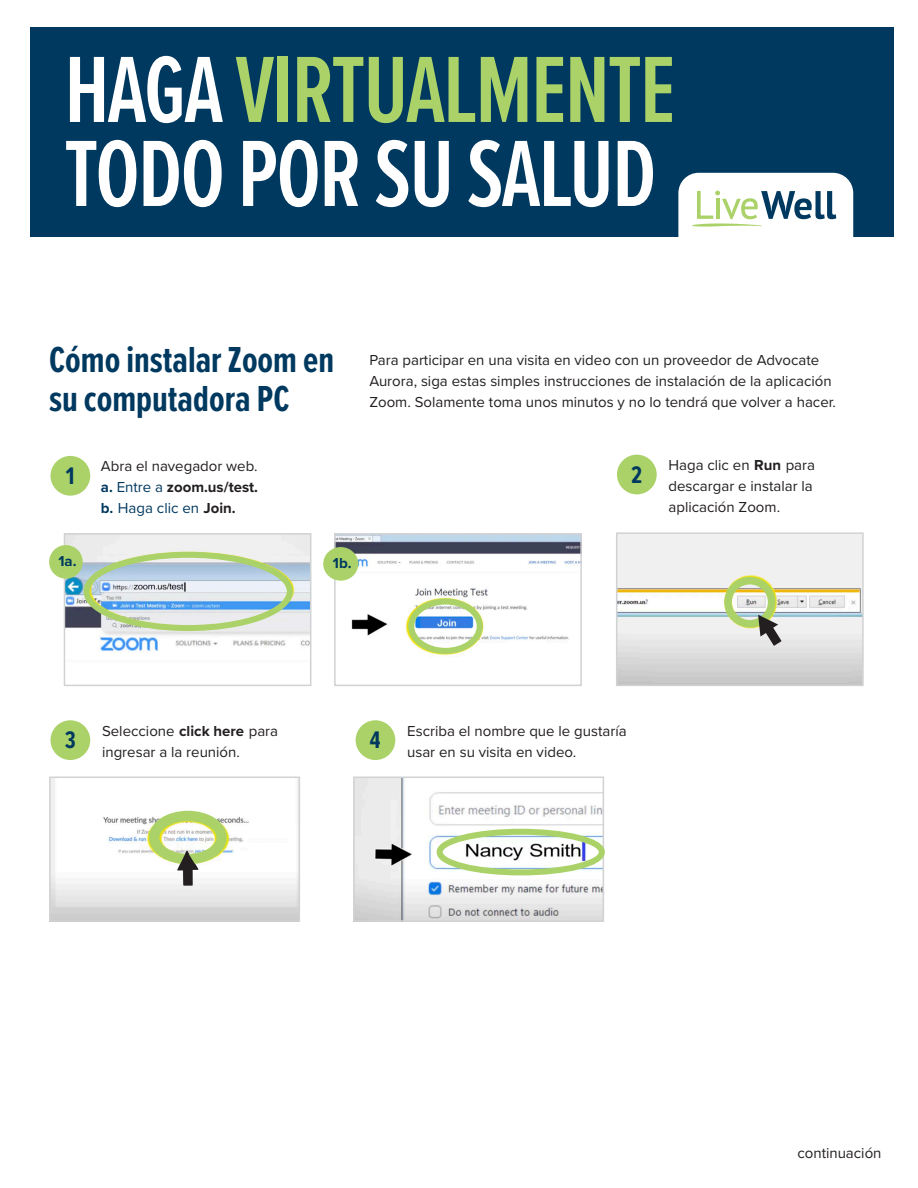
<style>
.page{position:relative;width:918px;height:1188px;background:#fff}
.page>*{position:absolute;margin:0;border:0;box-sizing:border-box;transform-origin:0 0}
.t1{font:600 97.5px "Proxima Nova Ex Cn";letter-spacing:-.02em;color:#abd268}
.t2{font:600 97.5px "Proxima Nova Ex Cn";letter-spacing:-.02em;color:#fff}
.t3{font:700 37.5px/39px "Proxima Nova Ex Cn";color:#00395f}
.t4{font:700 24.9px "Proxima Nova Ex Cn";color:#00395f}
.t5{font:15px/21px "Proxima Nova";color:#231f20}
.t6{font:700 15px/21px "Proxima Nova";color:#231f20}
.t7{font:700 15px "Proxima Nova";color:#00395f}
.s1{color:#fff}
.s2{color:#00395f}
.s3{font-weight:400;color:#00395f}
.s4{font-weight:700}
</style>
<div class="page">
<div style="left:51px;top:456px;width:39px;height:40px;background:#abd268;border-radius:50%"></div>
<div style="left:617px;top:455px;width:40px;height:39px;background:#abd268;border-radius:50%"></div>
<div style="left:51px;top:720px;width:39px;height:40px;background:#abd268;border-radius:50%"></div>
<div style="left:356px;top:720px;width:39px;height:40px;background:#abd268;border-radius:50%"></div>
<div style="left:30px;top:27px;width:864px;height:209px;background:#00395f"></div>
<div style="left:678px;top:173px;width:175px;height:85px;background:#fff;border-radius:20px"></div>
<svg style="left:692px;top:191px;width:144px;height:36px"></svg>
<img style="left:67px;top:536px;width:241px;height:115px">
<div style="left:64px;top:533px;width:247px;height:153px;border:2px solid #d1d2d4"></div>
<img style="left:619px;top:535px;width:242px;height:148px">
<div style="left:616px;top:532px;width:248px;height:154px;border:2px solid #d1d2d4"></div>
<img style="left:337px;top:536px;width:242px;height:120px">
<div style="left:334px;top:533px;width:248px;height:153px;border:2px solid #d1d2d4"></div>
<div style="left:49px;top:545px;width:34px;height:34px;background:#abd268;border-radius:50%"></div>
<div style="left:323px;top:547px;width:35px;height:34px;background:#abd268;border-radius:50%"></div>
<div style="left:408px;top:599px;width:75px;height:55px;border:6px solid #abd268;border-radius:50%"></div>
<div style="left:724px;top:577px;width:51px;height:50px;border:8px solid #abd268;border-radius:50%"></div>
<div style="left:84px;top:552px;width:209px;height:79px;border:6px solid #abd268;border-radius:50%"></div>
<svg style="left:758px;top:615px;width:24px;height:31px"></svg>
<img style="left:52px;top:780px;width:245px;height:139px">
<div style="left:49px;top:777px;width:251px;height:145px;border:2px solid #d1d2d4"></div>
<img style="left:356px;top:780px;width:245px;height:139px">
<div style="left:353px;top:777px;width:251px;height:145px;border:2px solid #d1d2d4"></div>
<div style="left:437px;top:829px;width:168px;height:46px;border:6px solid #abd268;border-radius:50%"></div>
<div style="left:149px;top:811px;width:78px;height:53px;border:10px solid #abd268;border-radius:50%"></div>
<svg style="left:177px;top:851px;width:21px;height:35px"></svg>
<p class="t1" style="left:64px;top:19px;width:613px"><span class="s1">HAGA</span> VIRTUALMENTE</p>
<p class="t2" style="left:64px;top:103px;width:594px">TODO POR SU SALUD</p>
<p class="t3" style="left:49px;top:339px;width:286px">Cómo instalar Zoom en su computadora PC</p>
<p class="t5" style="left:369px;top:349px;width:468px">Para participar en una visita en video con un proveedor de Advocate<br>Aurora, siga estas simples instrucciones de instalación de la aplicación<br>Zoom. Solamente toma unos minutos y no lo tendrá que volver a hacer.</p>
<p class="t5" style="left:101px;top:455px;width:158px">Abra el navegador web.</p>
<p class="t6" style="left:101px;top:476px;width:159px"><span class="s2">a.</span> <span class="s3">Entre a</span> zoom.us/test. <span class="s2">b.</span> <span class="s3">Haga clic en</span> Join.</p>
<p class="t4" style="left:66px;top:457px;width:10px">1</p>
<p class="t4" style="left:631px;top:456px;width:12px">2</p>
<p class="t7" style="left:58px;top:550px;width:20px">1a.</p>
<p class="t7" style="left:333px;top:552px;width:20px">1b.</p>
<p class="t5" style="left:669px;top:454px;width:148px">Haga clic en <span class="s4">Run</span> para descargar e instalar la aplicación Zoom.</p>
<p class="t4" style="left:65px;top:722px;width:12px">3</p>
<p class="t5" style="left:102px;top:720px;width:178px">Seleccione <span class="s4">click here</span> para ingresar a la reunión.</p>
<p class="t4" style="left:370px;top:722px;width:12px">4</p>
<p class="t5" style="left:407px;top:719px;width:221px">Escriba el nombre que le gustaría usar en su visita en video.</p>
<p class="t5" style="left:797px;top:1142px;width:86px">continuación</p>
</div>
